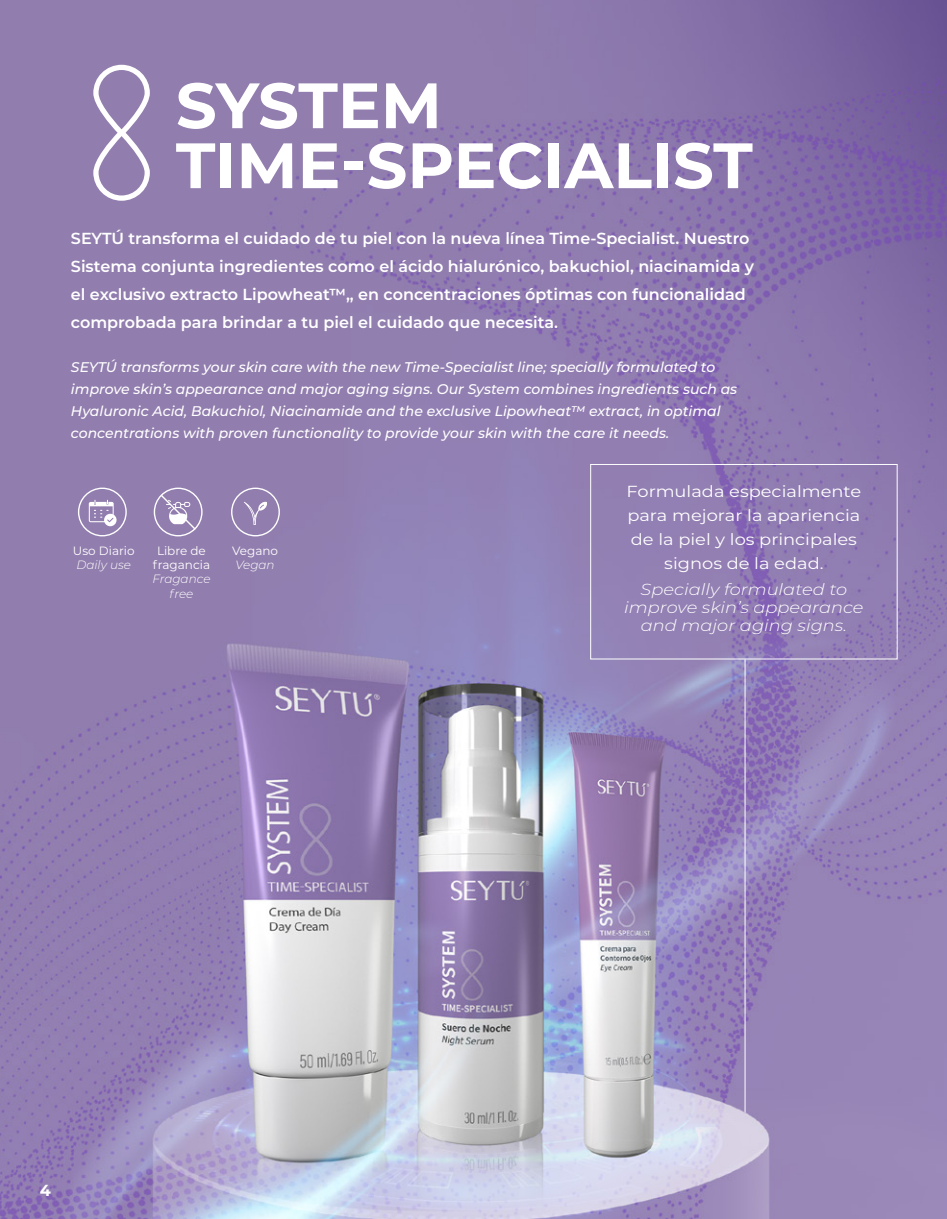
<style>
.page{position:relative;width:947px;height:1219px;background:#fff}
.page>*{position:absolute;margin:0;border:0;box-sizing:border-box;transform-origin:0 0}
.t1{font:700 64px/60px "Montserrat";color:#fff}
.t2{font:600 16px/28px "Montserrat";color:#fff}
.t3{font:16px/24px "Montserrat";color:#fff;text-align:center;scale:1.11 1}
.t4{font:italic 300 16px/18px "Montserrat";color:#fff;text-align:center;scale:1.11 1}
.t5{font:700 16px "Montserrat";color:#fff}
.t6{font:italic 500 14px/22px "Montserrat";color:#fff}
.t7{font:12px/14.4px "Montserrat";color:#fff;text-align:center}
.t8{font:italic 300 12px/14.4px "Montserrat";color:#fff;text-align:center}
</style>
<div class="page">
<img style="left:0;top:0;width:947px;height:1219px">
<div style="left:590px;top:464px;width:307px;height:195px;border:1px solid #fff"></div>
<hr style="left:744px;top:659px;width:1px;height:454px;background:#fff">
<svg style="left:78px;top:488px;width:49px;height:48px;background:#a797be"></svg>
<svg style="left:154px;top:488px;width:49px;height:48px;background:#a797be"></svg>
<svg style="left:231px;top:488px;width:49px;height:48px;background:#9f8db8"></svg>
<svg style="left:93px;top:65px;width:57px;height:136px"></svg>
<h1 class="t1" style="left:176px;top:72px;width:578px">SYSTEM<br>TIME-SPECIALIST</h1>
<p class="t2" style="left:71px;top:223px;width:685px">SEYTÚ transforma el cuidado de tu piel con la nueva línea Time-Specialist. Nuestro Sistema conjunta ingredientes como el ácido hialurónico, bakuchiol, niacinamida y el exclusivo extracto Lipowheat™,, en concentraciones óptimas con funcionalidad comprobada para brindar a tu piel el cuidado que necesita.</p>
<p class="t6" style="left:71px;top:355px;width:668px">SEYTÚ transforms your skin care with the new Time-Specialist line; specially formulated to improve skin’s appearance and major aging signs. Our System combines ingredients such as Hyaluronic Acid, Bakuchiol, Niacinamide and the exclusive Lipowheat™ extract, in optimal concentrations with proven functionality to provide your skin with the care it needs.</p>
<p class="t7" style="left:73px;top:543px;width:63px">Uso Diario</p>
<p class="t8" style="left:76px;top:557px;width:56px">Daily use</p>
<p class="t7" style="left:153px;top:543px;width:59px">Libre de fragancia</p>
<p class="t8" style="left:152px;top:572px;width:60px">Fragance free</p>
<p class="t7" style="left:232px;top:543px;width:47px">Vegano</p>
<p class="t8" style="left:236px;top:557px;width:41px">Vegan</p>
<p class="t3" style="left:626px;top:479px;width:213px">Formulada especialmente para mejorar la apariencia de la piel y los principales signos de la edad.</p>
<p class="t4" style="left:624px;top:580px;width:217px">Specially formulated to improve skin’s appearance and major aging signs.</p>
<p class="t5" style="left:40px;top:1178px;width:13px">4</p>
</div>
